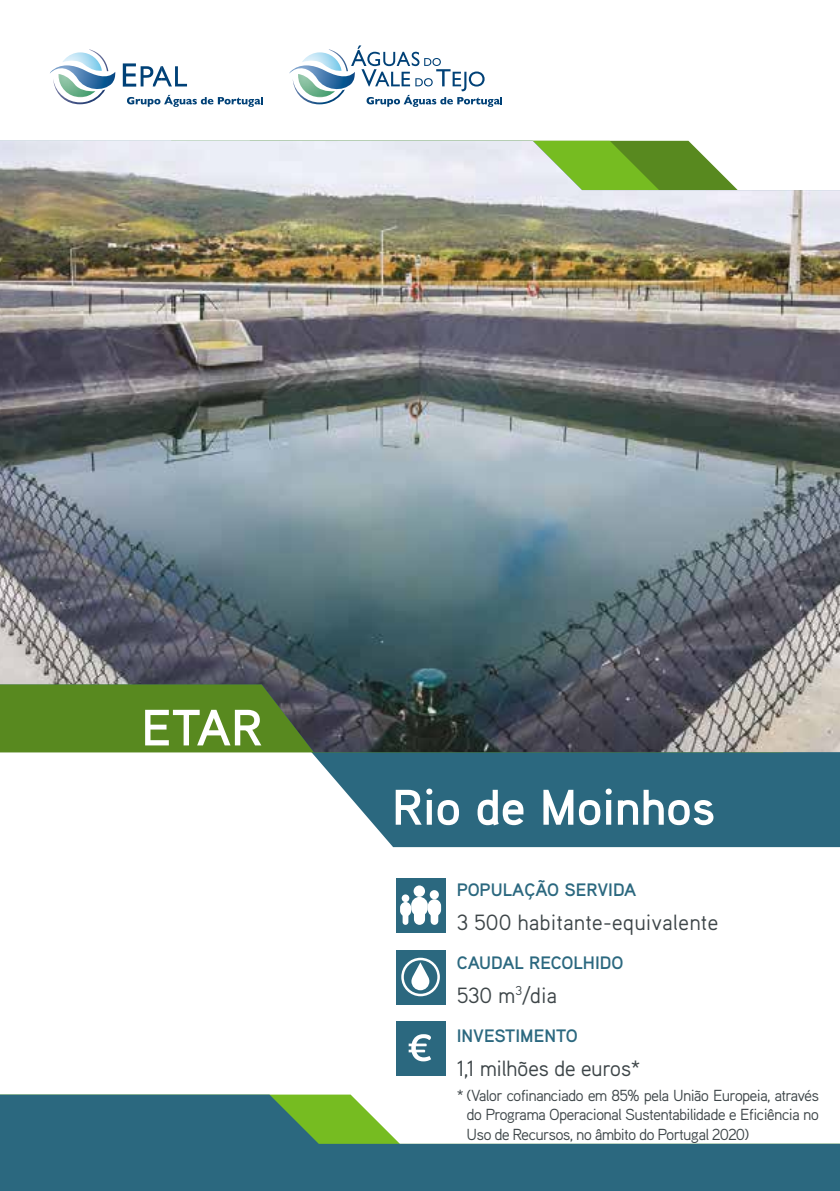
<style>
.page{position:relative;width:840px;height:1191px;background:#fff}
.page>*{position:absolute;margin:0;border:0;box-sizing:border-box;transform-origin:0 0}
.t1{font:700 51px "Aaux Pro";color:#fff}
.t2{font:700 50px "Aaux Pro";letter-spacing:-.01em;color:#fff}
.t3{font:22px "Aaux Pro";color:#3d4548}
.t4{font:22px "Aaux Pro";letter-spacing:-.025em;color:#3d4548}
.t5{font:700 18px "Aaux Pro";color:#2b687f}
.t6{font:16px/19.2px "Aaux Pro";letter-spacing:-.05em;color:#3d4548;text-align:justify}
</style>
<div class="page">
<svg style="left:278px;top:752px;width:561px;height:95px;background:#477b8f"></svg>
<img style="left:50px;top:70px;width:65px;height:17px">
<img style="left:53px;top:49px;width:55px;height:55px">
<svg style="left:123px;top:63px;width:64px;height:24px"></svg>
<svg style="left:127px;top:95px;width:136px;height:12px"></svg>
<img style="left:289px;top:70px;width:62px;height:16px">
<img style="left:292px;top:49px;width:56px;height:55px">
<svg style="left:351px;top:45px;width:151px;height:62px"></svg>
<img style="left:0;top:141px;width:839px;height:611px">
<svg style="left:0;top:1094px;width:839px;height:97px;fill:#2b687f"></svg>
<div style="left:395px;top:878px;width:50px;height:54px;background:#2b687f"></div>
<div style="left:413px;top:885px;width:12px;height:12px;background:#fff;border-radius:50%"></div>
<div style="left:411px;top:897px;width:16px;height:19px;background:#fff;border-radius:8px"></div>
<div style="left:401px;top:894px;width:8px;height:8px;background:#fff;border-radius:50%"></div>
<div style="left:400px;top:902px;width:11px;height:14px;background:#fff;border-radius:6px"></div>
<div style="left:402px;top:902px;width:6px;height:23px;background:#fff;border-radius:3px"></div>
<div style="left:413px;top:902px;width:12px;height:23px;background:#fff;border-radius:6px"></div>
<div style="left:430px;top:902px;width:8px;height:23px;background:#fff;border-radius:4px"></div>
<div style="left:429px;top:890px;width:9px;height:9px;background:#fff;border-radius:50%"></div>
<div style="left:427px;top:899px;width:14px;height:17px;background:#fff;border-radius:7px"></div>
<div style="left:395px;top:950px;width:50px;height:54px;background:#2b687f"></div>
<svg style="left:401px;top:957px;width:38px;height:39px"></svg>
<div style="left:395px;top:1021px;width:50px;height:55px;background:#2b687f"></div>
<svg style="left:408px;top:1034px;width:23px;height:27px"></svg>
<h1 class="t1" style="left:141px;top:695px;width:123px">ETAR</h1>
<h2 class="t2" style="left:392px;top:775px;width:325px">Rio de Moinhos</h2>
<p class="t5" style="left:456px;top:878px;width:181px">POPULAÇÃO SERVIDA</p>
<h3 class="t3" style="left:456px;top:908px;width:263px">3 500 habitante-equivalente</h3>
<p class="t5" style="left:456px;top:951px;width:168px">CAUDAL RECOLHIDO</p>
<h3 class="t3" style="left:456px;top:981px;width:102px">530 m<sup>3</sup>/dia</h3>
<p class="t5" style="left:456px;top:1024px;width:122px">INVESTIMENTO</p>
<h3 class="t4" style="left:456px;top:1054px;width:185px">1,1 milhões de euros*</h3>
<p class="t6" style="left:466px;top:1085px;width:354px;text-indent:-10px">* (Valor cofinanciado em 85% pela União Europeia, através do Programa Operacional Sustentabilidade e Eficiência no Uso de Recursos, no âmbito do Portugal 2020)</p>
</div>
